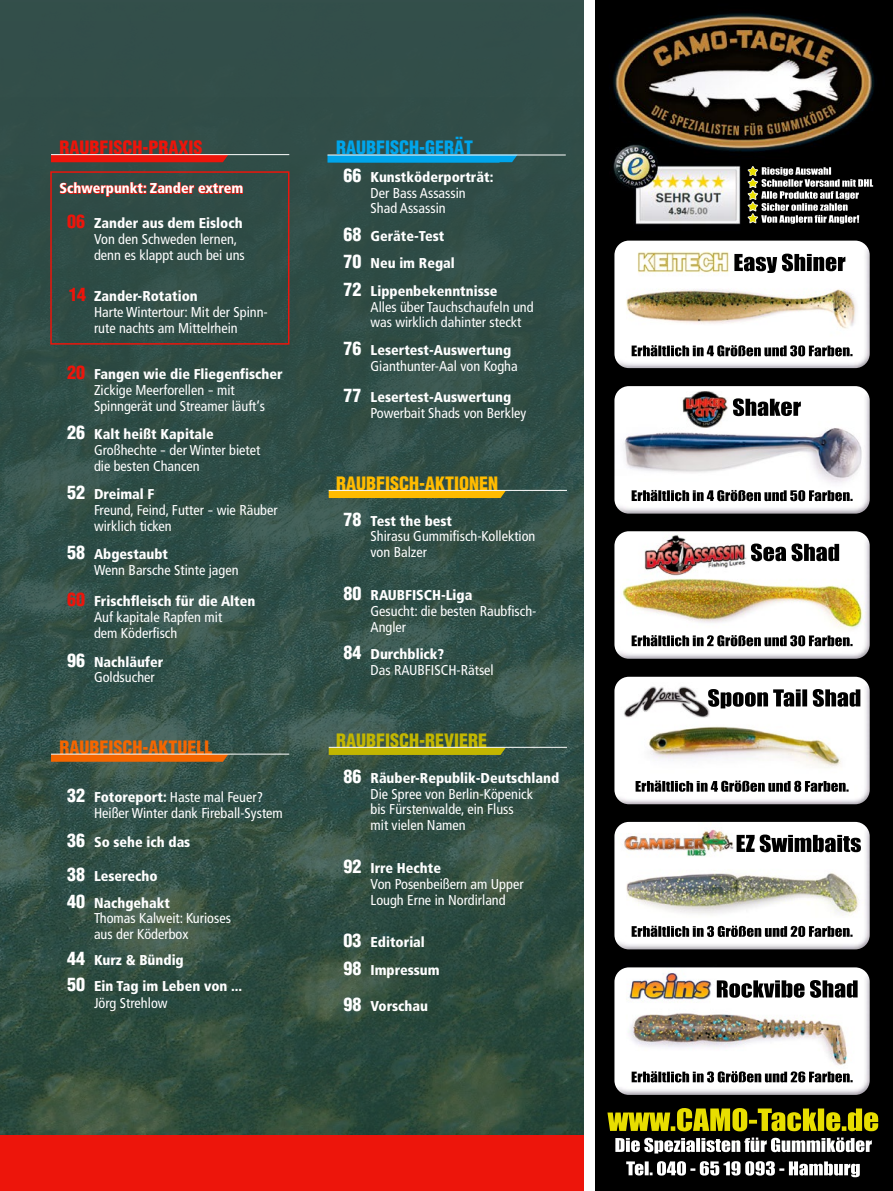
<style>
.page{position:relative;width:893px;height:1191px;background:#fff}
.page>*{position:absolute;margin:0;border:0;box-sizing:border-box;transform-origin:0 0}
.RF_Inhalt_Grundtext{font:900 condensed 18px "Helvetica";color:#fb0}
.RF_Inhalt_Grundtext-2{font:900 condensed 18px "Helvetica";color:#f56600}
.RF_Inhalt_Rubrik{font:900 condensed 18px "Helvetica";color:#c2b600}
.RF_Inhalt_Rubrik-2{font:900 condensed 18px "Helvetica";color:#ed150b}
.RF_Inhalt_Grundtext-3{font:900 condensed 18px "Helvetica";color:#00a5eb}
.RF_Inhalt_Grundtext-4{font:condensed 14.25px/15.8px "Frutiger";color:#fff}
.RF_Inhalt_Grundtext-5{font:900 condensed 14.25px/15.8px "Frutiger";color:#fff}
.RF_Inhalt_Rubrik-3{font:condensed 14.25px/15.8px "Frutiger";color:#fff}
.RF_Inhalt_Rubrik-4{font:900 condensed 14.25px "Frutiger";color:#fff}
.s1{font-family:"Helvetica";font-weight:900;font-size:18px;color:#ed150b}
.s2{font-weight:900}
.s3{font-family:"Helvetica";font-weight:900;font-size:18px}
.s4{font-family:"Helvetica";font-size:18px}
.s5{font-weight:400}
</style>
<div class="page">
<img style="left:0;top:0;width:584px;height:1135px">
<div style="left:0;top:1135px;width:584px;height:56px;background:#ed150b"></div>
<div style="left:50px;top:171px;width:239px;height:174px;border:2px solid #ed150b"></div>
<svg style="left:59px;top:178px;width:185px;height:24px;background:#593f39"></svg>
<svg style="left:51px;top:155px;width:177px;height:7px"></svg>
<hr style="left:51px;top:154px;width:238px;height:1px;background:#fff">
<svg style="left:51px;top:754px;width:177px;height:7px"></svg>
<hr style="left:51px;top:753px;width:238px;height:1px;background:#fff">
<svg style="left:327px;top:156px;width:191px;height:7px"></svg>
<hr style="left:327px;top:155px;width:239px;height:1px;background:#fff">
<svg style="left:329px;top:491px;width:177px;height:7px"></svg>
<hr style="left:329px;top:490px;width:238px;height:1px;background:#fff">
<svg style="left:329px;top:748px;width:177px;height:7px"></svg>
<hr style="left:329px;top:747px;width:238px;height:1px;background:#fff">
<img style="left:595px;top:0;width:298px;height:1191px">
<img style="left:607px;top:1107px;width:271px;height:70px">
<img style="left:614px;top:967px;width:256px;height:127px">
<img style="left:631px;top:1071px;width:222px;height:11px">
<img style="left:717px;top:980px;width:141px;height:18px">
<img style="left:614px;top:822px;width:256px;height:127px">
<img style="left:631px;top:925px;width:222px;height:12px">
<img style="left:736px;top:834px;width:125px;height:18px">
<img style="left:614px;top:677px;width:256px;height:127px">
<img style="left:635px;top:780px;width:214px;height:12px">
<img style="left:708px;top:689px;width:153px;height:19px">
<img style="left:614px;top:531px;width:256px;height:128px">
<img style="left:631px;top:635px;width:222px;height:11px">
<img style="left:751px;top:543px;width:88px;height:18px">
<img style="left:614px;top:386px;width:256px;height:127px">
<img style="left:631px;top:490px;width:222px;height:11px">
<img style="left:733px;top:398px;width:68px;height:18px">
<img style="left:614px;top:241px;width:256px;height:127px">
<img style="left:631px;top:345px;width:222px;height:11px">
<img style="left:734px;top:253px;width:111px;height:20px">
<img style="left:761px;top:167px;width:112px;height:57px">
<svg style="left:748px;top:166px;width:10px;height:57px"></svg>
<p class="RF_Inhalt_Rubrik-2" style="left:60px;top:136px;width:145px">RAUBFISCH-PRAXIS</p>
<p class="RF_Inhalt_Grundtext-5" style="left:60px;top:180px;width:185px">Schwerpunkt: Zander extrem</p>
<p class="RF_Inhalt_Grundtext-4" style="left:94px;top:216px;width:152px;text-indent:-27px"><span class="s1">06</span> <span class="s2">Zander aus dem Eisloch<br></span>Von den Schweden lernen, denn es klappt auch bei uns</p>
<p class="RF_Inhalt_Grundtext-4" style="left:94px;top:288px;width:175px;text-indent:-25px"><span class="s1">14</span> <span class="s2">Zander-Rotation<br></span>Harte Wintertour: Mit der Spinn&shy;rute nachts am Mittelrhein</p>
<p class="RF_Inhalt_Grundtext-4" style="left:94px;top:366px;width:190px;text-indent:-27px"><span class="s1">20</span> <span class="s2">Fangen wie die Fliegenfischer<br></span>Zickige Meerforellen - mit<br>Spinngerät und Streamer läuft‘s</p>
<p class="RF_Inhalt_Grundtext-4" style="left:94px;top:426px;width:168px;text-indent:-27px"><span class="s3">26</span> <span class="s2">Kalt heißt Kapitale<br></span>Großhechte - der Winter bietet die besten Chancen</p>
<p class="RF_Inhalt_Grundtext-4" style="left:94px;top:486px;width:185px;text-indent:-27px"><span class="s3">52</span> <span class="s2">Dreimal F<br></span>Freund, Feind, Futter - wie Räuber wirklich ticken</p>
<p class="RF_Inhalt_Grundtext-4" style="left:94px;top:546px;width:146px;text-indent:-27px"><span class="s3">58</span> <span class="s2">Abgestaubt<br></span>Wenn Barsche Stinte jagen</p>
<p class="RF_Inhalt_Grundtext-4" style="left:94px;top:594px;width:163px;text-indent:-27px"><span class="s1">60</span> <span class="s2">Frischfleisch für die Alten<br></span>Auf kapitale Rapfen mit<br>dem Köderfisch</p>
<p class="RF_Inhalt_Grundtext-5" style="left:94px;top:653px;width:71px;text-indent:-27px"><span class="s4">96</span> Nachläufer<br><span class="s5">Goldsucher</span></p>
<p class="RF_Inhalt_Grundtext-2" style="left:60px;top:735px;width:155px">RAUBFISCH-AKTUELL</p>
<p class="RF_Inhalt_Rubrik-3" style="left:94px;top:789px;width:190px;text-indent:-27px"><span class="s3">32</span> <span class="s2">Fotoreport:</span> Haste mal Feuer?<br>Heißer Winter dank Fireball-System</p>
<p class="RF_Inhalt_Rubrik-4" style="left:67px;top:833px;width:125px"><span class="s4">36</span> So sehe ich das</p>
<p class="RF_Inhalt_Grundtext-5" style="left:67px;top:868px;width:92px"><span class="s4">38</span> Leserecho</p>
<p class="RF_Inhalt_Grundtext-4" style="left:94px;top:895px;width:138px;text-indent:-27px"><span class="s3">40</span> <span class="s2">Nachgehakt<br></span>Thomas Kalweit: Kurioses aus der Köderbox</p>
<p class="RF_Inhalt_Grundtext-5" style="left:67px;top:952px;width:118px"><span class="s4">44</span> Kurz &amp; Bündig</p>
<p class="RF_Inhalt_Grundtext-5" style="left:94px;top:978px;width:150px;line-height:16.5px;text-indent:-27px"><span class="s4">50</span> Ein Tag im Leben von ...<br><span class="s5">Jörg Strehlow</span></p>
<p class="RF_Inhalt_Grundtext-3" style="left:336px;top:137px;width:139px">RAUBFISCH-GERÄT</p>
<p class="RF_Inhalt_Grundtext-4" style="left:371px;top:169px;width:124px;text-indent:-27px"><span class="s3">66</span> <span class="s2">Kunstköderporträt:<br></span>Der Bass Assassin<br>Shad Assassin</p>
<p class="RF_Inhalt_Grundtext-5" style="left:344px;top:228px;width:102px"><span class="s4">68</span> Geräte-Test</p>
<p class="RF_Inhalt_Grundtext-5" style="left:344px;top:255px;width:113px"><span class="s4">70</span> Neu im Regal</p>
<p class="RF_Inhalt_Grundtext-4" style="left:371px;top:283px;width:165px;text-indent:-27px"><span class="s3">72</span> <span class="s2">Lippenbekenntnisse<br></span>Alles über Tauchschaufeln und was wirklich dahinter steckt</p>
<p class="RF_Inhalt_Grundtext-4" style="left:371px;top:342px;width:149px;text-indent:-27px"><span class="s3">76</span> <span class="s2">Lesertest-Auswertung<br></span>Gianthunter-Aal von Kogha</p>
<p class="RF_Inhalt_Grundtext-4" style="left:371px;top:389px;width:157px;text-indent:-27px"><span class="s3">77</span> <span class="s2">Lesertest-Auswertung<br></span>Powerbait Shads von Berkley</p>
<p class="RF_Inhalt_Grundtext" style="left:336px;top:472px;width:164px">RAUBFISCH-AKTIONEN</p>
<p class="RF_Inhalt_Grundtext-4" style="left:371px;top:513px;width:166px;text-indent:-27px"><span class="s3">78</span> <span class="s2">Test the best<br></span>Shirasu Gummifisch-Kollektion von Balzer</p>
<p class="RF_Inhalt_Grundtext-4" style="left:371px;top:587px;width:167px;text-indent:-27px"><span class="s3">80</span> <span class="s2">RAUBFISCH-Liga<br></span>Gesucht: die besten Raubfisch-<br>Angler</p>
<p class="RF_Inhalt_Grundtext-4" style="left:371px;top:646px;width:125px;text-indent:-27px"><span class="s3">84</span> <span class="s2">Durchblick?<br></span>Das RAUBFISCH-Rätsel</p>
<p class="RF_Inhalt_Rubrik" style="left:336px;top:729px;width:153px">RAUBFISCH-REVIERE</p>
<p class="RF_Inhalt_Grundtext-4" style="left:371px;top:770px;width:190px;text-indent:-27px"><span class="s3">86</span> <span class="s2">Räuber-Republik-Deutschland<br></span>Die Spree von Berlin-Köpenick<br>bis Fürstenwalde, ein Fluss<br>mit vielen Namen</p>
<p class="RF_Inhalt_Grundtext-4" style="left:371px;top:860px;width:154px;text-indent:-27px"><span class="s3">92</span> <span class="s2">Irre Hechte<br></span>Von Posenbeißern am Upper<br>Lough Erne in Nordirland</p>
<p class="RF_Inhalt_Grundtext-5" style="left:344px;top:934px;width:83px"><span class="s4">03</span> Editorial</p>
<p class="RF_Inhalt_Grundtext-5" style="left:344px;top:962px;width:98px"><span class="s4">98</span> Impressum</p>
<p class="RF_Inhalt_Grundtext-5" style="left:344px;top:998px;width:86px"><span class="s4">98</span> Vorschau</p>
</div>
